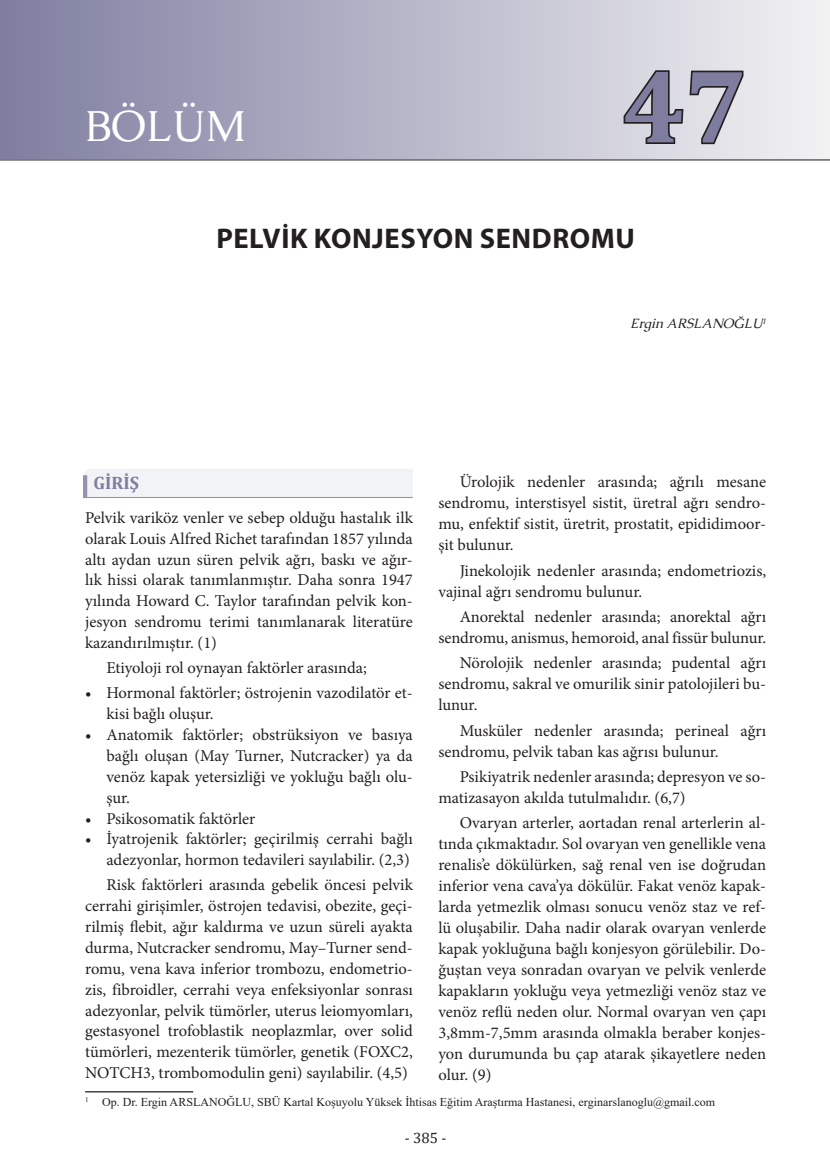
<style>
.page{position:relative;width:830px;height:1170px;background:#fff}
.page>*{position:absolute;margin:0;border:0;box-sizing:border-box;transform-origin:0 0}
.t1{font:700 105px "Cambria";color:#7e7da0}
.t2{font:43.5px "Caudex";color:#fff}
.t3{font:700 28.5px "Myriad Pro";letter-spacing:.02em;color:#231f20}
.t4{font:700 18px "Cambria";color:#7e7da0}
.t5{font:16.5px/21px "Minion Pro";color:#231f20;text-align:justify}
.t6{font:15px "Cambria";color:#231f20}
.t7{font:italic 13.5px "Caudex";color:#231f20}
.t8{font:12px "Times New Roman";color:#231f20}
</style>
<div class="page">
<hr style="left:85px;top:1091px;width:108px;height:1px;background:#231f20">
<div style="left:0;top:0;width:829px;height:159px;background:linear-gradient(to right,#7f7ea0,#f2f2f4)"></div>
<hr style="left:0;top:159px;width:829px;height:1px;background:#231f20">
<svg style="left:621px;top:69px;width:123px;height:77px;background:#b6b5bb"></svg>
<div style="left:84px;top:469px;width:328px;height:28px;background:#f2f3f6"></div>
<hr style="left:83px;top:475px;width:4px;height:23px;background:#9591ae">
<hr style="left:83px;top:497px;width:329px;height:1px;background:#9591ae">
<h2 class="t2" style="left:85px;top:98px;width:162px">BÖLÜM</h2>
<h1 class="t1" style="left:622px;top:32px;width:126px">47</h1>
<h3 class="t3" style="left:216px;top:220px;width:420px">PELVİK KONJESYON SENDROMU</h3>
<p class="t7" style="left:630px;top:315px;width:137px">Ergin ARSLANOĞLU<sup>1</sup></p>
<p class="t4" style="left:94px;top:470px;width:47px">GIRIŞ</p>
<p class="t5" style="left:85px;top:507px;width:329px">Pelvik variköz venler ve sebep olduğu hastalık ilk olarak Louis Alfred Richet tarafından 1857 yılında altı aydan uzun süren pelvik ağrı, baskı ve ağır&shy;lık hissi olarak tanımlanmıştır. Daha sonra 1947 yılında Howard C. Taylor tarafından pelvik kon&shy;jesyon sendromu terimi tanımlanarak literatüre kazandırılmıştır. (1)</p>
<p class="t5" style="left:106px;top:657px;width:262px">Etiyoloji rol oynayan faktörler arasında;</p>
<p class="t5" style="left:106px;top:682px;width:308px;text-indent:-21px">• Hormonal faktörler; östrojenin vazodilatör et&shy;kisi bağlı oluşur.</p>
<p class="t5" style="left:106px;top:724px;width:308px;text-indent:-21px">• Anatomik faktörler; obstrüksiyon ve basıya bağlı oluşan (May Turner, Nutcracker) ya da venöz kapak yetersizliği ve yokluğu bağlı olu&shy;şur.</p>
<p class="t5" style="left:85px;top:807px;width:172px">• Psikosomatik faktörler</p>
<p class="t5" style="left:85px;top:828px;width:329px;text-align:right">• İyatrojenik faktörler; geçirilmiş cerrahi bağlı adezyonlar, hormon tedavileri sayılabilir. (2,3)</p>
<p class="t5" style="left:85px;top:874px;width:329px;text-indent:21px">Risk faktörleri arasında gebelik öncesi pelvik cerrahi girişimler, östrojen tedavisi, obezite, geçi&shy;rilmiş flebit, ağır kaldırma ve uzun süreli ayakta durma, Nutcracker sendromu, May–Turner send&shy;romu, vena kava inferior trombozu, endometrio&shy;zis, fibroidler, cerrahi veya enfeksiyonlar sonrası adezyonlar, pelvik tümörler, uterus leiomyomları, gestasyonel trofoblastik neoplazmlar, over solid tümörleri, mezenterik tümörler, genetik (FOXC2, NOTCH3, trombomodulin geni) sayılabilir. (4,5)</p>
<p class="t5" style="left:438px;top:471px;width:329px;text-indent:21px">Ürolojik nedenler arasında; ağrılı mesane sendromu, interstisyel sistit, üretral ağrı sendro&shy;mu, enfektif sistit, üretrit, prostatit, epididimoor&shy;şit bulunur.</p>
<p class="t5" style="left:438px;top:560px;width:329px;text-indent:21px">Jinekolojik nedenler arasında; endometriozis, vajinal ağrı sendromu bulunur.</p>
<p class="t5" style="left:438px;top:606px;width:329px;text-align:right">Anorektal nedenler arasında; anorektal ağrı sendromu, anismus, hemoroid, anal fissür bulunur.</p>
<p class="t5" style="left:438px;top:652px;width:329px;text-indent:21px">Nörolojik nedenler arasında; pudental ağrı sendromu, sakral ve omurilik sinir patolojileri bu&shy;lunur.</p>
<p class="t5" style="left:438px;top:719px;width:329px;text-indent:21px">Musküler nedenler arasında; perineal ağrı sendromu, pelvik taban kas ağrısı bulunur.</p>
<p class="t5" style="left:438px;top:766px;width:329px;text-indent:21px">Psikiyatrik nedenler arasında; depresyon ve so&shy;matizasayon akılda tutulmalıdır. (6,7)</p>
<p class="t5" style="left:438px;top:812px;width:329px;text-indent:21px">Ovaryan arterler, aortadan renal arterlerin al&shy;tında çıkmaktadır. Sol ovaryan ven genellikle vena renalis’e dökülürken, sağ renal ven ise doğrudan inferior vena cava’ya dökülür. Fakat venöz kapak&shy;larda yetmezlik olması sonucu venöz staz ve ref&shy;lü oluşabilir. Daha nadir olarak ovaryan venlerde kapak yokluğuna bağlı konjesyon görülebilir. Do&shy;ğuştan veya sonradan ovaryan ve pelvik venlerde kapakların yokluğu veya yetmezliği venöz staz ve venöz reflü neden olur. Normal ovaryan ven çapı 3,8mm-7,5mm arasında olmakla beraber konjes&shy;yon durumunda bu çap atarak şikayetlere neden olur. (9)</p>
<p class="t8" style="left:85px;top:1093px;width:631px"><sup>1</sup> Op. Dr. Ergin ARSLANOĞLU, SBÜ Kartal Koşuyolu Yüksek İhtisas Eğitim Araştırma Hastanesi, erginarslanoglu@gmail.com</p>
<p class="t6" style="left:404px;top:1129px;width:43px">- 385 -</p>
</div>
